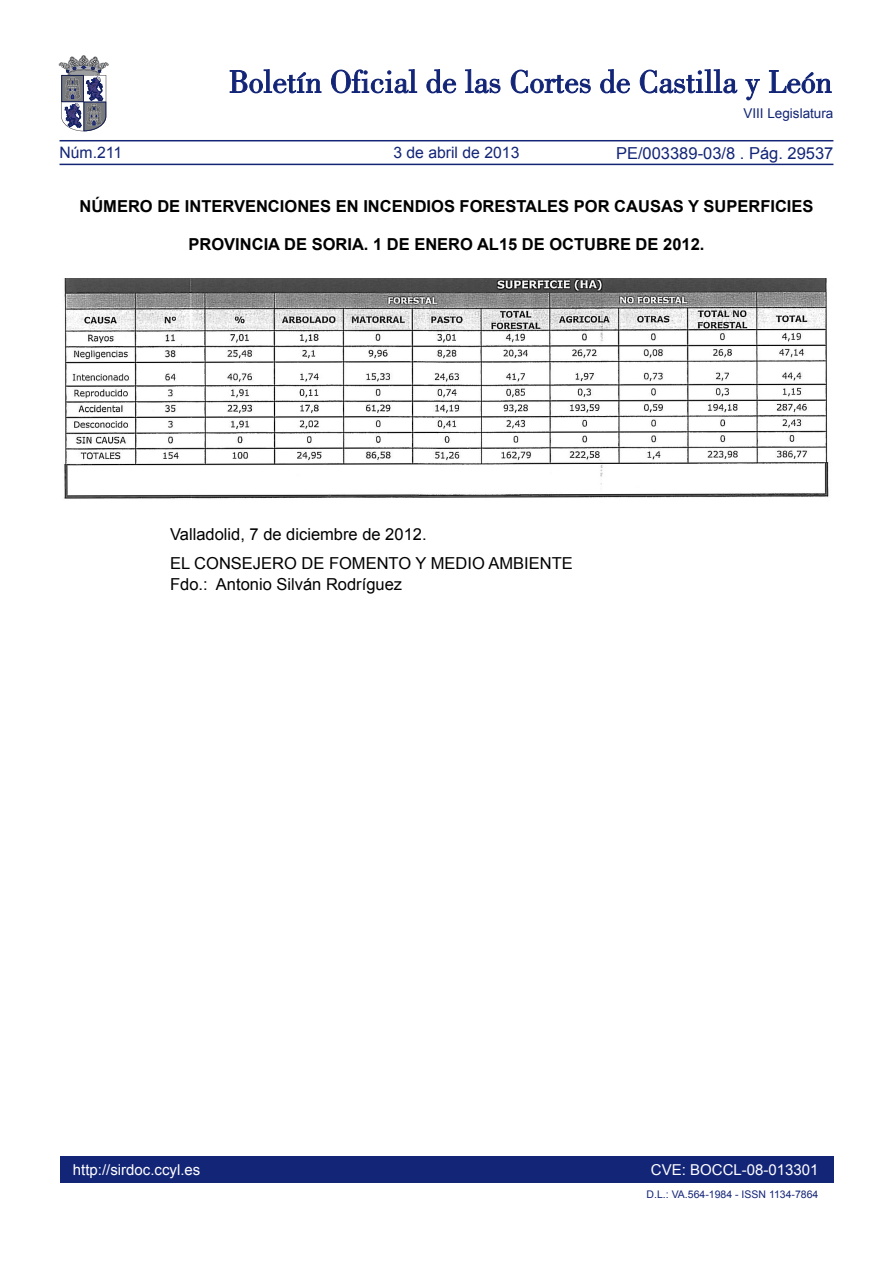
<style>
.page{position:relative;width:893px;height:1263px;background:#fff}
.page>*{position:absolute;margin:0;border:0;box-sizing:border-box;transform-origin:0 0}
.TEXTO_NORMAL{font:700 16.5px "Arial";color:#000}
.TEXTO_NORMAL-2{font:16.5px "Arial";color:#000}
.t1{font:16.5px "Arial";color:#132577}
.t2{font:15.75px "Arial";color:#132577}
.t3{font:15px "Arial";color:#fff}
.t4{font:13.5px "Arial";color:#132577}
.TEXTO_NORMAL-3{font:10.5px "Arial";color:#132577}
</style>
<div class="page">
<div style="left:60px;top:1157px;width:773px;height:26px;background:#132577"></div>
<hr style="left:60px;top:164px;width:773px;height:1px;background:#132577">
<hr style="left:60px;top:140px;width:773px;height:1px;background:#132577">
<svg style="left:230px;top:69px;width:91px;height:24px"></svg>
<svg style="left:331px;top:69px;width:86px;height:24px"></svg>
<svg style="left:426px;top:69px;width:30px;height:24px"></svg>
<svg style="left:465px;top:69px;width:35px;height:24px"></svg>
<svg style="left:511px;top:70px;width:80px;height:23px"></svg>
<svg style="left:600px;top:69px;width:30px;height:24px"></svg>
<svg style="left:640px;top:69px;width:97px;height:24px"></svg>
<svg style="left:745px;top:79px;width:15px;height:21px"></svg>
<svg style="left:769px;top:70px;width:62px;height:23px"></svg>
<svg style="left:59px;top:55px;width:49px;height:76px"></svg>
<img style="left:64px;top:278px;width:765px;height:221px">
<p class="t4" style="left:743px;top:105px;width:92px">VIII Legislatura</p>
<p class="t1" style="left:616px;top:142px;width:219px">PE/003389-03/8 . Pág. 29537</p>
<p class="TEXTO_NORMAL" style="left:79px;top:195px;width:736px">NÚMERO DE INTERVENCIONES EN INCENDIOS FORESTALES POR CAUSAS Y SUPERFICIES</p>
<p class="TEXTO_NORMAL" style="left:189px;top:233px;width:517px">PROVINCIA DE SORIA. 1 DE ENERO AL15 DE OCTUBRE DE 2012.</p>
<p class="t2" style="left:60px;top:142px;width:64px">Núm.211</p>
<p class="t2" style="left:393px;top:142px;width:128px">3 de abril de 2013</p>
<p class="TEXTO_NORMAL-2" style="left:170px;top:523px;width:258px">Valladolid, 7 de diciembre de 2012.</p>
<p class="TEXTO_NORMAL-2" style="left:170px;top:552px;width:404px">EL CONSEJERO DE FOMENTO Y MEDIO AMBIENTE</p>
<p class="TEXTO_NORMAL-2" style="left:170px;top:573px;width:234px">Fdo.: Antonio Silván Rodríguez</p>
<p class="t3" style="left:73px;top:1159px;width:129px">http://sirdoc.ccyl.es</p>
<p class="t3" style="left:651px;top:1159px;width:169px">CVE: BOCCL-08-013301</p>
<p class="TEXTO_NORMAL-3" style="left:647px;top:1188px;width:173px">D.L.: VA.564-1984 - ISSN 1134-7864</p>
</div>
